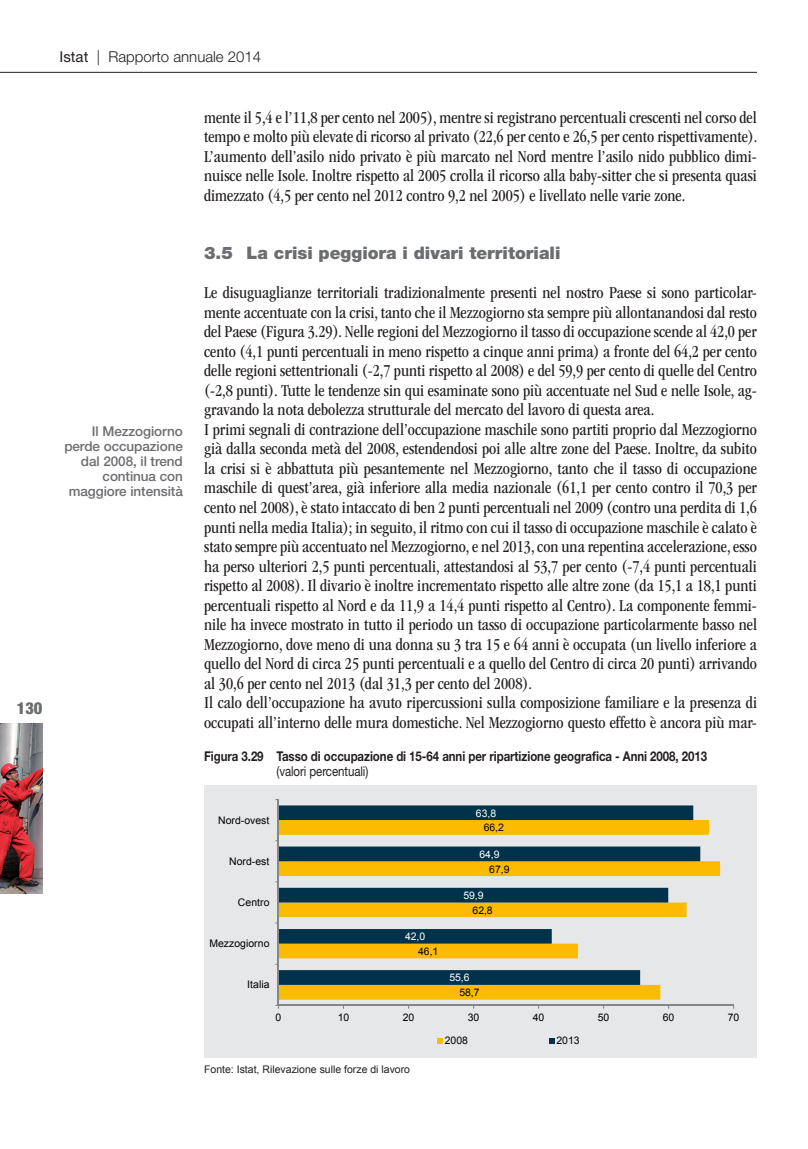
<style>
.page{position:relative;width:808px;height:1149px;background:#fff}
.page>*{position:absolute;margin:0;border:0;box-sizing:border-box;transform-origin:0 0}
.t1{font:condensed 17.25px/19.5px "ITC Garamond Std";color:#231f20;text-align:justify}
.t2{font:900 17.25px "Helvetica Neue LT Std";color:#6c6d70}
.t3{font:900 condensed 16.5px "Helvetica Neue LT Std";color:#6c6d70}
.t4{font:300 15px "Helvetica Neue LT Std";color:#231f20}
.t5{font:700 13.5px "Helvetica Neue LT Std";letter-spacing:-.005em;color:#231f20;scale:.85 1}
.t6{font:500 13.5px/15px "Helvetica Neue LT Std";letter-spacing:-.005em;color:#6c6d70;text-align:right}
.t7{font:13.5px "Helvetica Neue LT Std";letter-spacing:-.005em;color:#231f20;scale:.85 1}
.t8{font:10.5px "Arial";color:#000}
.t9{font:10.5px "Arial";color:#231f20}
.t10{font:10.5px "Arial";letter-spacing:-.005em;color:#fff}
.s1{font-weight:400}
</style>
<div class="page">
<hr style="left:0;top:72px;width:757px;height:1px;background:#231f20">
<img style="left:0;top:723px;width:43px;height:170px">
<div style="left:204px;top:784px;width:553px;height:273px;background:#e6e7e9"></div>
<svg style="left:279px;top:820px;width:441px;height:179px;fill:#fabb00"></svg>
<svg style="left:279px;top:805px;width:421px;height:179px"></svg>
<hr style="left:278px;top:1004px;width:455px;height:1px;background:#868686">
<hr style="left:278px;top:799px;width:1px;height:206px;background:#868686">
<svg style="left:549px;top:1038px;width:5px;height:4px"></svg>
<svg style="left:437px;top:1038px;width:6px;height:4px"></svg>
<p class="t3" style="left:17px;top:697px;width:27px">130</p>
<p class="t4" style="left:60px;top:47px;width:203px"><span class="s1">Istat</span> | Rapporto annuale 2014</p>
<p class="t6" style="left:64px;top:423px;width:120px">Il Mezzogiorno perde occupazione dal 2008, il trend continua con maggiore intensità</p>
<p class="t1" style="left:204px;top:108px;width:555px">mente il 5,4 e l’11,8 per cento nel 2005), mentre si registrano percentuali crescenti nel corso del tempo e molto più elevate di ricorso al privato (22,6 per cento e 26,5 per cento rispettivamente).<br>L’aumento dell’asilo nido privato è più marcato nel Nord mentre l’asilo nido pubblico dimi&shy;nuisce nelle Isole. Inoltre rispetto al 2005 crolla il ricorso alla baby-sitter che si presenta quasi dimezzato (4,5 per cento nel 2012 contro 9,2 nel 2005) e livellato nelle varie zone.</p>
<p class="t2" style="left:204px;top:243px;width:358px">3.5 La crisi peggiora i divari territoriali</p>
<p class="t1" style="left:204px;top:283px;width:554px;text-align:left">Le disuguaglianze territoriali tradizionalmente presenti nel nostro Paese si sono particolar&shy;mente accentuate con la crisi, tanto che il Mezzogiorno sta sempre più allontanandosi dal resto del Paese (Figura 3.29). Nelle regioni del Mezzogiorno il tasso di occupazione scende al 42,0 per cento (4,1 punti percentuali in meno rispetto a cinque anni prima) a fronte del 64,2 per cento delle regioni settentrionali (-2,7 punti rispetto al 2008) e del 59,9 per cento di quelle del Centro (-2,8 punti). Tutte le tendenze sin qui esaminate sono più accentuate nel Sud e nelle Isole, ag&shy;gravando la nota debolezza strutturale del mercato del lavoro di questa area.<br>I primi segnali di contrazione dell’occupazione maschile sono partiti proprio dal Mezzogiorno già dalla seconda metà del 2008, estendendosi poi alle altre zone del Paese. Inoltre, da subito la crisi si è abbattuta più pesantemente nel Mezzogiorno, tanto che il tasso di occupazione maschile di quest’area, già inferiore alla media nazionale (61,1 per cento contro il 70,3 per cento nel 2008), è stato intaccato di ben 2 punti percentuali nel 2009 (contro una perdita di 1,6 punti nella media Italia); in seguito, il ritmo con cui il tasso di occupazione maschile è calato è stato sempre più accentuato nel Mezzogiorno, e nel 2013, con una repentina accelerazione, esso ha perso ulteriori 2,5 punti percentuali, attestandosi al 53,7 per cento (-7,4 punti percentuali rispetto al 2008). Il divario è inoltre incrementato rispetto alle altre zone (da 15,1 a 18,1 punti percentuali rispetto al Nord e da 11,9 a 14,4 punti rispetto al Centro). La componente femmi&shy;nile ha invece mostrato in tutto il periodo un tasso di occupazione particolarmente basso nel Mezzogiorno, dove meno di una donna su 3 tra 15 e 64 anni è occupata (un livello inferiore a quello del Nord di circa 25 punti percentuali e a quello del Centro di circa 20 punti) arrivando al 30,6 per cento nel 2013 (dal 31,3 per cento del 2008).<br>Il calo dell’occupazione ha avuto ripercussioni sulla composizione familiare e la presenza di occupati all’interno delle mura domestiche. Nel Mezzogiorno questo effetto è ancora più mar-</p>
<p class="t5" style="left:204px;top:747px;width:593px">Figura 3.29 Tasso di occupazione di 15-64 anni per ripartizione geografica - Anni 2008, 2013</p>
<p class="t7" style="left:276px;top:763px;width:110px">(valori percentuali)</p>
<p class="t8" style="left:218px;top:812px;width:53px">Nord-ovest</p>
<p class="t8" style="left:229px;top:853px;width:42px">Nord-est</p>
<p class="t8" style="left:238px;top:895px;width:33px">Centro</p>
<p class="t8" style="left:209px;top:936px;width:62px">Mezzogiorno</p>
<p class="t8" style="left:247px;top:977px;width:24px">Italia</p>
<p class="t10" style="left:405px;top:929px;width:22px">42,0</p>
<p class="t8" style="left:418px;top:944px;width:22px">46,1</p>
<p class="t10" style="left:476px;top:806px;width:22px">63,8</p>
<p class="t8" style="left:484px;top:820px;width:22px">66,2</p>
<p class="t10" style="left:479px;top:847px;width:22px">64,9</p>
<p class="t8" style="left:489px;top:861px;width:22px">67,9</p>
<p class="t10" style="left:463px;top:888px;width:22px">59,9</p>
<p class="t8" style="left:472px;top:902px;width:22px">62,8</p>
<p class="t10" style="left:449px;top:970px;width:22px">55,6</p>
<p class="t8" style="left:459px;top:985px;width:22px">58,7</p>
<p class="t8" style="left:276px;top:1010px;width:7px">0</p>
<p class="t8" style="left:338px;top:1010px;width:13px">10</p>
<p class="t8" style="left:403px;top:1010px;width:13px">20</p>
<p class="t8" style="left:468px;top:1010px;width:13px">30</p>
<p class="t8" style="left:533px;top:1010px;width:13px">40</p>
<p class="t8" style="left:598px;top:1010px;width:13px">50</p>
<p class="t8" style="left:663px;top:1010px;width:13px">60</p>
<p class="t8" style="left:728px;top:1010px;width:13px">70</p>
<p class="t9" style="left:204px;top:1061px;width:207px">Fonte: Istat, Rilevazione sulle forze di lavoro</p>
<p class="t8" style="left:445px;top:1033px;width:25px">2008</p>
<p class="t8" style="left:556px;top:1033px;width:25px">2013</p>
</div>
